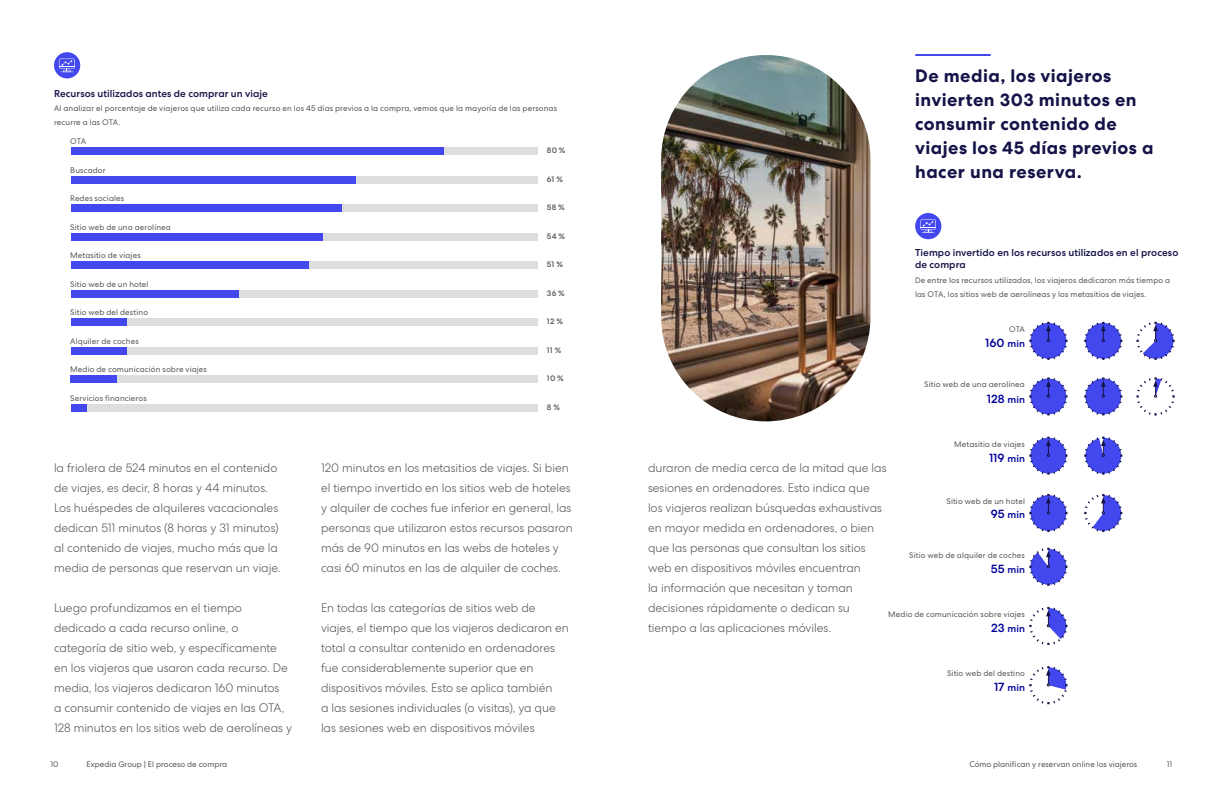
<style>
.page{position:relative;width:1224px;height:792px;background:#fff}
.page>*{position:absolute;margin:0;border:0;box-sizing:border-box;transform-origin:0 0}
.t1{font:700 18px/24px "Centra No 2";letter-spacing:.025em;color:#151348}
.t2{font:300 12px/20px "Centra No 2";letter-spacing:-.005em;color:#58595b}
.t3{font:500 12px "Centra No 2";color:#009}
.t4{font:500 10px/12px "Centra No 2";letter-spacing:.005em;color:#151348}
.t5{font:500 10px "Centra No 2";letter-spacing:.005em;color:#009}
.t6{font:8px/14px "Centra No 2";letter-spacing:.015em;color:#58595b}
.t7{font:500 8px "Centra No 2";letter-spacing:.025em;color:#58595b}
.s1{font-size:10px}
.s2{font-size:12px}
</style>
<div class="page">
<div style="left:54px;top:52px;width:26px;height:26px;background:#4248ed;border-radius:50%"></div>
<svg style="left:59px;top:59px;width:16px;height:14px"></svg>
<div style="left:915px;top:213px;width:26px;height:26px;background:#4248ed;border-radius:50%"></div>
<svg style="left:921px;top:219px;width:15px;height:14px"></svg>
<hr style="left:916px;top:54px;width:74px;height:2px;background:#4248ed">
<svg style="left:1029px;top:321px;width:39px;height:39px"></svg>
<svg style="left:1029px;top:377px;width:39px;height:39px"></svg>
<svg style="left:1029px;top:436px;width:39px;height:39px"></svg>
<svg style="left:1029px;top:494px;width:39px;height:39px"></svg>
<svg style="left:1136px;top:321px;width:39px;height:39px"></svg>
<svg style="left:1136px;top:377px;width:39px;height:39px"></svg>
<svg style="left:1084px;top:321px;width:39px;height:39px"></svg>
<svg style="left:1084px;top:377px;width:39px;height:39px"></svg>
<svg style="left:1084px;top:436px;width:39px;height:39px"></svg>
<svg style="left:1029px;top:547px;width:39px;height:39px"></svg>
<svg style="left:1029px;top:606px;width:39px;height:39px"></svg>
<svg style="left:1029px;top:666px;width:39px;height:39px"></svg>
<svg style="left:1084px;top:494px;width:39px;height:39px"></svg>
<div style="left:71px;top:147px;width:467px;height:8px;background:#dcddde"></div>
<div style="left:71px;top:147px;width:373px;height:8px;background:#4248ed"></div>
<div style="left:71px;top:176px;width:467px;height:7px;background:#dcddde"></div>
<div style="left:71px;top:176px;width:285px;height:7px;background:#4248ed"></div>
<div style="left:71px;top:205px;width:467px;height:7px;background:#dcddde"></div>
<div style="left:71px;top:205px;width:271px;height:7px;background:#4248ed"></div>
<div style="left:71px;top:233px;width:467px;height:7px;background:#dcddde"></div>
<div style="left:71px;top:233px;width:252px;height:7px;background:#4248ed"></div>
<div style="left:71px;top:262px;width:467px;height:7px;background:#dcddde"></div>
<div style="left:71px;top:262px;width:238px;height:7px;background:#4248ed"></div>
<div style="left:71px;top:290px;width:467px;height:7px;background:#dcddde"></div>
<div style="left:71px;top:290px;width:168px;height:7px;background:#4248ed"></div>
<div style="left:71px;top:319px;width:467px;height:7px;background:#dcddde"></div>
<div style="left:71px;top:319px;width:56px;height:7px;background:#4248ed"></div>
<div style="left:71px;top:404px;width:467px;height:7px;background:#dcddde"></div>
<div style="left:71px;top:347px;width:467px;height:7px;background:#dcddde"></div>
<div style="left:71px;top:347px;width:56px;height:7px;background:#4248ed"></div>
<div style="left:71px;top:376px;width:467px;height:7px;background:#dcddde"></div>
<div style="left:70px;top:376px;width:47px;height:7px;background:#4248ed"></div>
<div style="left:71px;top:404px;width:15px;height:7px;background:#4248ed"></div>
<img style="left:661px;top:55px;width:209px;height:366px;border-radius:105px">
<p class="t4" style="left:54px;top:87px;width:215px">Recursos utilizados antes de comprar un viaje</p>
<p class="t6" style="left:70px;top:134px;width:17px">OTA</p>
<p class="t6" style="left:70px;top:163px;width:37px">Buscador</p>
<p class="t6" style="left:70px;top:192px;width:56px">Redes sociales</p>
<p class="t6" style="left:70px;top:220px;width:102px">Sitio web de una aerolínea</p>
<p class="t6" style="left:70px;top:249px;width:72px">Metasitio de viajes</p>
<p class="t6" style="left:70px;top:277px;width:80px">Sitio web de un hotel</p>
<p class="t6" style="left:70px;top:306px;width:79px">Sitio web del destino</p>
<p class="t6" style="left:70px;top:334px;width:70px">Alquiler de coches</p>
<p class="t6" style="left:70px;top:363px;width:138px">Medio de comunicación sobre viajes</p>
<p class="t6" style="left:70px;top:391px;width:78px">Servicios financieros</p>
<p class="t6" style="left:54px;top:101px;width:505px">Al analizar el porcentaje de viajeros que utiliza cada recurso en los 45 días previos a la compra, vemos que la mayoría de las personas recurre a las OTA.</p>
<p class="t7" style="left:547px;top:146px;width:20px">80%</p>
<p class="t7" style="left:547px;top:174px;width:17px">61 %</p>
<p class="t7" style="left:547px;top:203px;width:19px">58%</p>
<p class="t7" style="left:547px;top:231px;width:20px">54%</p>
<p class="t7" style="left:547px;top:260px;width:17px">51 %</p>
<p class="t7" style="left:547px;top:288px;width:19px">36%</p>
<p class="t7" style="left:547px;top:317px;width:17px">12%</p>
<p class="t7" style="left:547px;top:345px;width:16px">11 %</p>
<p class="t7" style="left:547px;top:374px;width:18px">10%</p>
<p class="t7" style="left:547px;top:402px;width:14px">8%</p>
<p class="t2" style="left:54px;top:458px;width:228px">la friolera de 524 minutos en el contenido de viajes, es decir, 8 horas y 44 minutos.<br>Los huéspedes de alquileres vacacionales dedican 511 minutos (8 horas y 31 minutos) al contenido de viajes, mucho más que la media de personas que reservan un viaje.</p>
<p class="t2" style="left:54px;top:598px;width:240px">Luego profundizamos en el tiempo dedicado a cada recurso online, o categoría de sitio web, y específicamente en los viajeros que usaron cada recurso. De media, los viajeros dedicaron 160 minutos<br>a consumir contenido de viajes en las OTA, 128 minutos en los sitios web de aerolíneas y</p>
<p class="t2" style="left:321px;top:458px;width:253px">120 minutos en los metasitios de viajes. Si bien el tiempo invertido en los sitios web de hoteles y alquiler de coches fue inferior en general, las personas que utilizaron estos recursos pasaron más de 90 minutos en las webs de hoteles y casi 60 minutos en las de alquiler de coches.</p>
<p class="t2" style="left:321px;top:598px;width:249px">En todas las categorías de sitios web de viajes, el tiempo que los viajeros dedicaron en total a consultar contenido en ordenadores fue considerablemente superior que en dispositivos móviles. Esto se aplica también<br>a las sesiones individuales (o visitas), ya que las sesiones web en dispositivos móviles</p>
<h1 class="t1" style="left:915px;top:64px;width:240px">De media, los viajeros invierten 303 minutos en consumir contenido de viajes los 45 días previos a hacer una reserva.</h1>
<p class="t4" style="left:915px;top:247px;width:265px">Tiempo invertido en los recursos utilizados en el proceso de compra</p>
<p class="t6" style="left:915px;top:273px;width:257px">De entre los recursos utilizados, los viajeros dedicaron más tiempo a las OTA, los sitios web de aerolíneas y los metasitios de viajes.</p>
<p class="t6" style="left:1009px;top:322px;width:17px">OTA</p>
<p class="t3" style="left:985px;top:336px;width:41px">160 <span class="s1">min</span></p>
<p class="t6" style="left:924px;top:378px;width:102px">Sitio web de una aerolínea</p>
<p class="t3" style="left:987px;top:392px;width:40px">128 <span class="s1">min</span></p>
<p class="t6" style="left:954px;top:437px;width:72px">Metasitio de viajes</p>
<p class="t3" style="left:989px;top:451px;width:37px">119 <span class="s1">min</span></p>
<p class="t6" style="left:947px;top:494px;width:80px">Sitio web de un hotel</p>
<p class="t5" style="left:991px;top:509px;width:36px"><span class="s2">95</span> min</p>
<p class="t2" style="left:648px;top:458px;width:240px">duraron de media cerca de la mitad que las sesiones en ordenadores. Esto indica que los viajeros realizan búsquedas exhaustivas en mayor medida en ordenadores, o bien que las personas que consultan los sitios web en dispositivos móviles encuentran<br>la información que necesitan y toman decisiones rápidamente o dedican su tiempo a las aplicaciones móviles.</p>
<p class="t6" style="left:909px;top:548px;width:117px">Sitio web de alquiler de coches</p>
<p class="t5" style="left:991px;top:564px;width:36px"><span class="s2">55</span> min</p>
<p class="t6" style="left:888px;top:607px;width:138px">Medio de comunicación sobre viajes</p>
<p class="t5" style="left:991px;top:623px;width:35px"><span class="s2">23</span> min</p>
<p class="t6" style="left:947px;top:666px;width:79px">Sitio web del destino</p>
<p class="t5" style="left:994px;top:682px;width:32px"><span class="s2">17</span> min</p>
<p class="t6" style="left:51px;top:757px;width:10px">10</p>
<p class="t6" style="left:87px;top:757px;width:142px">Expedia Group | El proceso de compra</p>
<p class="t6" style="left:969px;top:757px;width:169px">Cómo planifican y reservan online los viajeros</p>
<p class="t6" style="left:1167px;top:757px;width:7px">11</p>
</div>
